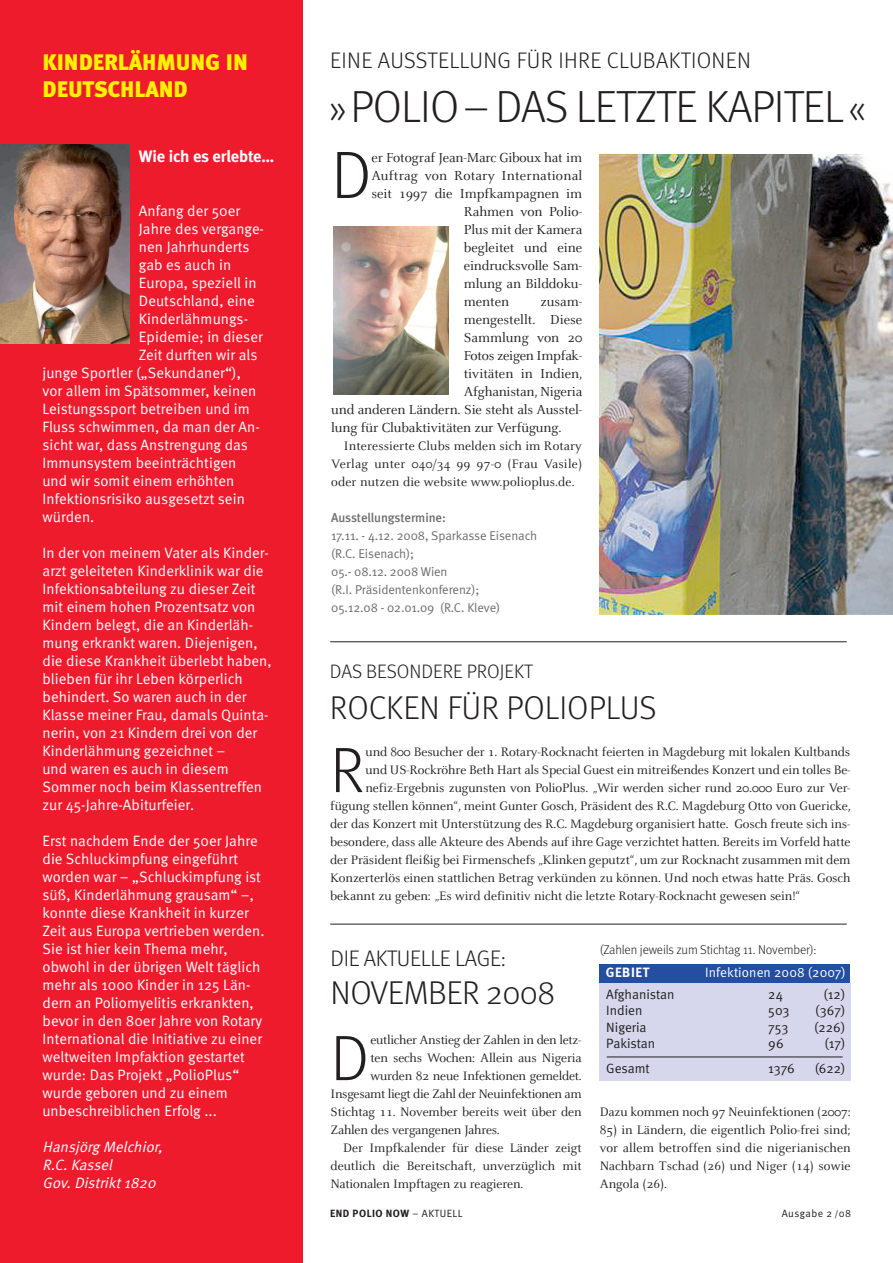
<style>
.page{position:relative;width:893px;height:1263px;background:#fff}
.page>*{position:absolute;margin:0;border:0;box-sizing:border-box;transform-origin:0 0}
.t1{font:300 67.05px "Meta";color:#231f20}
.t2{font:300 64.2px "Meta";color:#231f20}
.t3{font:300 45px "Meta";letter-spacing:-.02em;color:#231f20}
.t4{font:300 33px "Meta";color:#231f20}
.t5{font:300 22.5px "Meta";letter-spacing:.015em;color:#231f20}
.t6{font:22.5px/27px "Meta Black Caps";letter-spacing:-.005em;color:#fff101}
.t7{font:300 22.5px "Meta";letter-spacing:-.015em;color:#231f20}
.t8{font:300 19.5px "Meta";color:#231f20}
.t9{font:700 16.5px "Meta";letter-spacing:-.005em;color:#fff}
.t10{font:15px/18px "Meta Normal";letter-spacing:.005em;color:#fff}
.t11{font:italic 15px/18px "Meta Normal";color:#fff}
.t12{font:14.4px "Celeste";letter-spacing:-.005em;color:#231f20}
.t13{font:14.4px "Celeste";letter-spacing:.015em;color:#231f20}
.t14{font:13.5px/18px "Celeste";letter-spacing:-.005em;color:#231f20;text-align:justify}
.t15{font:13.5px "Meta Normal";color:#231f20}
.t16{font:13.5px "Meta Normal";letter-spacing:.005em;color:#fff}
.t17{font:700 13.5px "Meta";letter-spacing:.045em;color:#fff}
.t18{font:12.75px/18px "Meta Normal";letter-spacing:-.005em;color:#6c6d70}
.t19{font:300 12.75px "Meta";letter-spacing:-.01em;color:#231f20}
.t20{font:500 12.75px "Meta";letter-spacing:-.01em;color:#6c6d70}
.t21{font:700 10.5px "Meta";letter-spacing:.045em;color:#231f20}
.t22{font:10.5px "Meta Normal";letter-spacing:.045em;color:#231f20}
.s1{font-size:42px}
.s2{font-family:"Meta Normal";font-weight:400}
.s3{font-size:9px}
</style>
<div class="page">
<hr style="left:330px;top:641px;width:517px;height:1px;background:#231f20">
<hr style="left:330px;top:924px;width:517px;height:1px;background:#231f20">
<div style="left:0;top:0;width:303px;height:1263px;background:#ee1b2d"></div>
<img style="left:0;top:144px;width:130px;height:199px">
<img style="left:333px;top:226px;width:116px;height:169px">
<img style="left:599px;top:155px;width:294px;height:459px">
<div style="left:600px;top:963px;width:250px;height:21px;background:#244ea1"></div>
<div style="left:600px;top:984px;width:251px;height:97px;background:#d6d7ec"></div>
<hr style="left:607px;top:1056px;width:236px;height:1px;background:#231f20">
<h3 class="t6" style="left:43px;top:48px;width:207px">KINDERLÄHMUNG IN<br>DEUTSCHLAND</h3>
<p class="t9" style="left:139px;top:150px;width:137px">Wie ich es erlebte…</p>
<p class="t10" style="left:139px;top:203px;width:103px">Anfang der 50er</p>
<p class="t10" style="left:139px;top:221px;width:127px">Jahre des vergange-</p>
<p class="t10" style="left:139px;top:239px;width:112px">nen Jahrhunderts</p>
<p class="t10" style="left:139px;top:257px;width:94px">gab es auch in</p>
<p class="t10" style="left:139px;top:275px;width:119px">Europa, speziell in</p>
<p class="t10" style="left:139px;top:293px;width:117px">Deutschland, eine</p>
<p class="t10" style="left:139px;top:311px;width:111px">Kinderlähmungs-</p>
<p class="t10" style="left:139px;top:329px;width:125px">Epidemie; in dieser</p>
<p class="t10" style="left:139px;top:347px;width:120px">Zeit durften wir als</p>
<p class="t10" style="left:43px;top:365px;width:200px">junge Sportler („Sekundaner“),</p>
<p class="t10" style="left:43px;top:383px;width:215px">vor allem im Spätsommer, keinen</p>
<p class="t10" style="left:43px;top:401px;width:209px">Leistungssport betreiben und im</p>
<p class="t10" style="left:43px;top:419px;width:219px">Fluss schwimmen, da man der An-</p>
<p class="t10" style="left:43px;top:437px;width:207px">sicht war, dass Anstrengung das</p>
<p class="t10" style="left:43px;top:455px;width:195px">Immunsystem beeinträchtigen</p>
<p class="t10" style="left:43px;top:473px;width:193px">und wir somit einem erhöhten</p>
<p class="t10" style="left:43px;top:491px;width:204px">Infektionsrisiko ausgesetzt sein</p>
<p class="t10" style="left:43px;top:509px;width:53px">würden.</p>
<p class="t10" style="left:43px;top:545px;width:231px">In der von meinem Vater als Kinder&shy;arzt geleiteten Kinderklinik war die<br>Infektionsabteilung zu dieser Zeit mit einem hohen Prozentsatz von<br>Kindern belegt, die an Kinderläh&shy;mung erkrankt waren. Diejenigen, die diese Krankheit überlebt haben, blieben für ihr Leben körperlich behindert. So waren auch in der<br>Klasse meiner Frau, damals Quinta&shy;nerin, von 21 Kindern drei von der<br>Kinderlähmung gezeichnet –<br>und waren es auch in diesem<br>Sommer noch beim Klassentreffen zur 45-Jahre-Abiturfeier.</p>
<p class="t10" style="left:43px;top:833px;width:224px">Erst nachdem Ende der 50er Jahre die Schluckimpfung eingeführt worden war – „Schluckimpfung ist süß, Kinderlähmung grausam“ –, konnte diese Krankheit in kurzer<br>Zeit aus Europa vertrieben werden.<br>Sie ist hier kein Thema mehr, obwohl in der übrigen Welt täglich mehr als 1000 Kinder in 125 Län&shy;dern an Poliomyelitis erkrankten, bevor in den 80er Jahre von Rotary<br>International die Initiative zu einer weltweiten Impfaktion gestartet wurde: Das Projekt „PolioPlus“ wurde geboren und zu einem unbeschreiblichen Erfolg ...</p>
<p class="t11" style="left:43px;top:1139px;width:124px">Hansjörg Melchior,<br>R.C.Kassel<br>Gov.Distrikt1820</p>
<h3 class="t5" style="left:330px;top:52px;width:422px">EINE AUSSTELLUNG FÜR IHRE CLUBAKTIONEN</h3>
<h3 class="t3" style="left:329px;top:90px;width:539px"><span class="s1">»</span>POLIO– DAS LETZTE KAPITEL<span class="s1">«</span></h3>
<h1 class="t1" style="left:331px;top:149px;width:42px">D</h1>
<p class="t12" style="left:371px;top:152px;width:212px">er Fotograf Jean-Marc Giboux hat im</p>
<p class="t13" style="left:371px;top:170px;width:212px">Auftrag von Rotary International</p>
<p class="t12" style="left:371px;top:188px;width:212px">seit 1997 die Impfkampagnen im</p>
<p class="t12" style="left:464px;top:206px;width:120px">Rahmen von Polio-</p>
<p class="t12" style="left:464px;top:224px;width:120px">Plus mit der Kamera</p>
<p class="t12" style="left:464px;top:242px;width:120px">begleitet und eine</p>
<p class="t12" style="left:464px;top:260px;width:120px">eindrucksvolle Sam-</p>
<p class="t12" style="left:464px;top:278px;width:120px">mlung an Bilddoku-</p>
<p class="t12" style="left:464px;top:296px;width:47px">menten</p>
<p class="t12" style="left:540px;top:296px;width:43px">zusam-</p>
<p class="t12" style="left:464px;top:314px;width:120px">mengestellt. Diese</p>
<p class="t12" style="left:464px;top:332px;width:120px">Sammlung von 20</p>
<p class="t12" style="left:464px;top:350px;width:120px">Fotos zeigen Impfak-</p>
<p class="t12" style="left:464px;top:368px;width:120px">tivitäten in Indien,</p>
<p class="t12" style="left:464px;top:386px;width:120px">Afghanistan, Nigeria</p>
<p class="t12" style="left:331px;top:404px;width:252px">und anderen Ländern. Sie steht als Ausstel-</p>
<p class="t12" style="left:331px;top:422px;width:232px">lung für Clubaktivitäten zur Verfügung.</p>
<p class="t14" style="left:331px;top:438px;width:252px;text-indent:13px">Interessierte Clubs melden sich im Rotary Verlag unter 040/34 99 97-0 (Frau Vasile) oder nutzen die website www.polioplus.de.</p>
<p class="t20" style="left:331px;top:513px;width:116px">Ausstellungstermine:</p>
<p class="t18" style="left:331px;top:528px;width:208px">17.11. - 4.12. 2008, Sparkasse Eisenach (R.C. Eisenach);<br>05.- 08.12. 2008 Wien<br>(R.I. Präsidentenkonferenz);<br>05.12.08 - 02.01.09 (R.C. Kleve)</p>
<h3 class="t8" style="left:330px;top:664px;width:205px">DAS BESONDERE PROJEKT</h3>
<h3 class="t4" style="left:330px;top:694px;width:328px">ROCKEN FÜR POLIOPLUS</h3>
<h2 class="t2" style="left:330px;top:745px;width:36px">R</h2>
<p class="t14" style="left:365px;top:744px;width:486px">und 800 Besucher der 1. Rotary-Rocknacht feierten in Magdeburg mit lokalen Kultbands</p>
<p class="t14" style="left:365px;top:762px;width:486px">und US-Rockröhre Beth Hart als Special Guest ein mitreißendes Konzert und ein tolles Be-</p>
<p class="t14" style="left:365px;top:780px;width:486px">nefiz-Ergebnis zugunsten von PolioPlus. „Wir werden sicher rund 20.000 Euro zur Ver-</p>
<p class="t14" style="left:330px;top:798px;width:522px">fügung stellen können“, meint Gunter Gosch, Präsident des R.C. Magdeburg Otto von Guericke,</p>
<p class="t14" style="left:330px;top:816px;width:522px">der das Konzert mit Unterstützung des R.C. Magdeburg organisiert hatte. Gosch freute sich ins-</p>
<p class="t14" style="left:330px;top:834px;width:522px">besondere, dass alle Akteure des Abends auf ihre Gage verzichtet hatten. Bereits im Vorfeld hatte</p>
<p class="t14" style="left:330px;top:852px;width:522px">der Präsident fleißig bei Firmenschefs „Klinken geputzt“, um zur Rocknacht zusammen mit dem</p>
<p class="t14" style="left:330px;top:870px;width:522px">Konzerterlös einen stattlichen Betrag verkünden zu können. Und noch etwas hatte Präs. Gosch</p>
<p class="t14" style="left:330px;top:888px;width:471px">bekannt zu geben: „Es wird definitiv nicht die letzte Rotary-Rocknacht gewesen sein!“</p>
<p class="t19" style="left:600px;top:945px;width:218px">(Zahlen jeweils zum Stichtag 11. November):</p>
<h3 class="t7" style="left:330px;top:949px;width:177px">DIE AKTUELLE LAGE:</h3>
<h3 class="t4" style="left:330px;top:979px;width:226px">NOVEMBER 2008</h3>
<p class="t15" style="left:606px;top:989px;width:70px">Afghanistan</p>
<p class="t15" style="left:768px;top:989px;width:16px">24</p>
<p class="t15" style="left:823px;top:989px;width:23px">(12)</p>
<p class="t15" style="left:606px;top:1005px;width:38px">Indien</p>
<p class="t15" style="left:768px;top:1005px;width:23px">503</p>
<p class="t15" style="left:815px;top:1005px;width:32px">(367)</p>
<p class="t15" style="left:606px;top:1022px;width:42px">Nigeria</p>
<p class="t15" style="left:768px;top:1022px;width:22px">753</p>
<p class="t15" style="left:814px;top:1022px;width:33px">(226)</p>
<p class="t15" style="left:606px;top:1038px;width:50px">Pakistan</p>
<p class="t15" style="left:768px;top:1038px;width:17px">96</p>
<p class="t15" style="left:824px;top:1038px;width:22px">(17)</p>
<p class="t15" style="left:606px;top:1063px;width:45px">Gesamt</p>
<p class="t15" style="left:768px;top:1063px;width:28px">1376</p>
<p class="t15" style="left:815px;top:1063px;width:32px">(622)</p>
<p class="t17" style="left:606px;top:967px;width:45px">GEBIET</p>
<p class="t16" style="left:705px;top:967px;width:142px">Infektionen 2008 (2007)</p>
<h2 class="t2" style="left:330px;top:1033px;width:40px">D</h2>
<p class="t14" style="left:370px;top:1032px;width:212px">eutlicher Anstieg der Zahlen in den letz-</p>
<p class="t14" style="left:370px;top:1050px;width:213px">ten sechs Wochen: Allein aus Nigeria</p>
<p class="t14" style="left:370px;top:1068px;width:213px">wurden 82 neue Infektionen gemeldet.</p>
<p class="t14" style="left:330px;top:1086px;width:253px">Insgesamt liegt die Zahl der Neuinfektionen am</p>
<p class="t14" style="left:330px;top:1104px;width:253px">Stichtag 11. November bereits weit über den</p>
<p class="t14" style="left:330px;top:1122px;width:171px">Zahlen des vergangenen Jahres.</p>
<p class="t14" style="left:343px;top:1140px;width:240px">Der Impfkalender für diese Länder zeigt</p>
<p class="t14" style="left:330px;top:1158px;width:253px">deutlich die Bereitschaft, unverzüglich mit</p>
<p class="t14" style="left:330px;top:1176px;width:194px">Nationalen Impftagen zu reagieren.</p>
<p class="t14" style="left:600px;top:1104px;width:253px">Dazu kommen noch 97 Neuinfektionen (2007:</p>
<p class="t14" style="left:600px;top:1122px;width:253px">85) in Ländern, die eigentlich Polio-frei sind; vor allem betroffen sind die nigerianischen Nachbarn Tschad (26) und Niger (14) sowie Angola (26).</p>
<p class="t21" style="left:330px;top:1210px;width:134px">END POLIO NOW <span class="s2">– AKTUELL</span></p>
<p class="t22" style="left:782px;top:1210px;width:71px">Ausgabe 2 <span class="s3">/</span>08</p>
</div>
